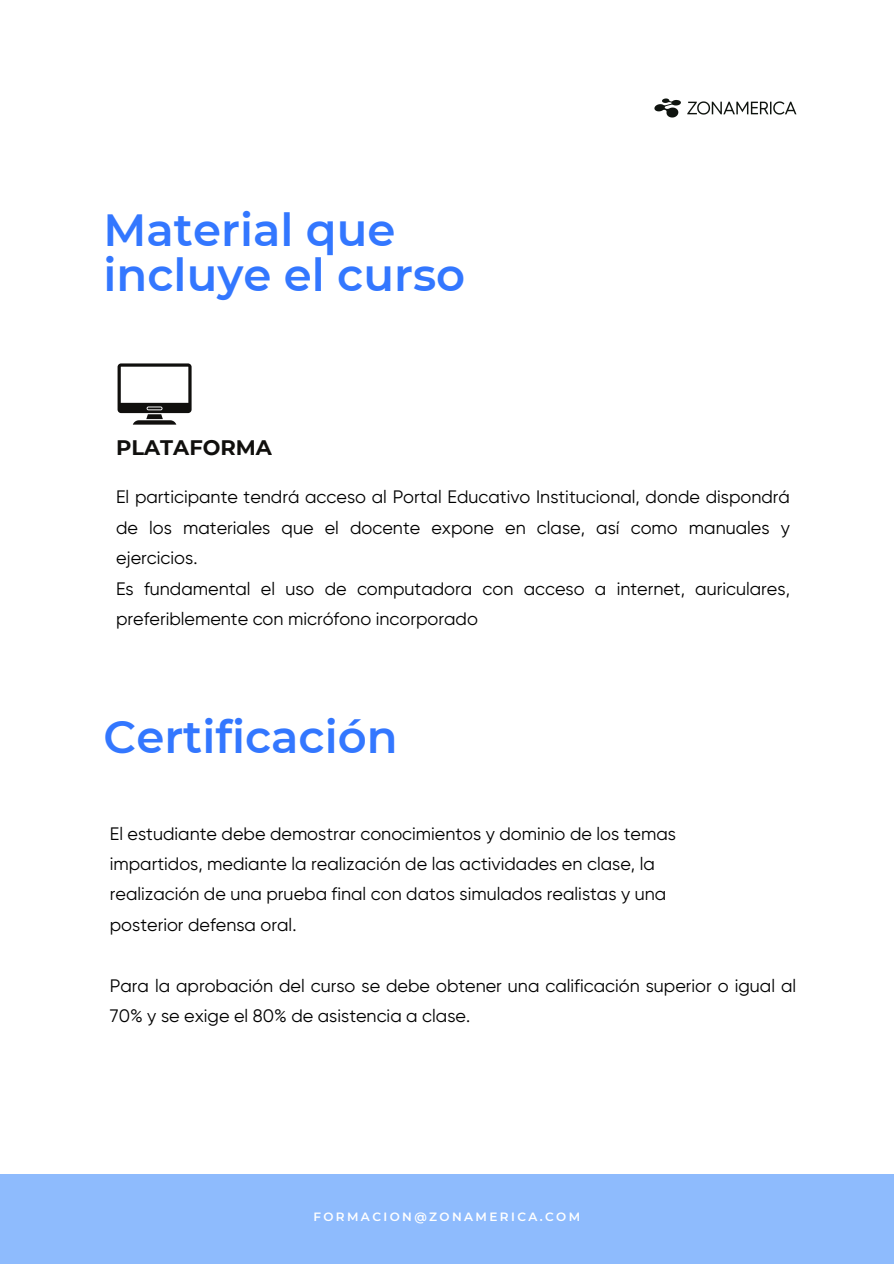
<style>
.page{position:relative;width:894px;height:1264px;background:#fff}
.page>*{position:absolute;margin:0;border:0;box-sizing:border-box;transform-origin:0 0}
.t1{font:600 45px/45px "Montserrat";color:#37f}
.t2{font:700 21px "Montserrat";color:#100f0d}
.t3{font:18px/30.3px "Gilroy";color:#000}
.t4{font:600 12px "Montserrat";letter-spacing:.2em;color:#fff}
</style>
<div class="page">
<div style="left:0;top:1174px;width:893px;height:89px;background:#8ebbfd"></div>
<svg style="left:117px;top:363px;width:74px;height:61px"></svg>
<img style="left:654px;top:98px;width:143px;height:20px">
<p class="t1" style="left:104px;top:207px;width:363px">Material que incluye el curso</p>
<p class="t2" style="left:116px;top:434px;width:157px">PLATAFORMA</p>
<h1 class="t3" style="left:116px;top:483px;width:675px">El participante tendrá acceso al Portal Educativo Institucional, donde dispondrá de los materiales que el docente expone en clase, así como manuales y ejercicios.<br>Es fundamental el uso de computadora con acceso a internet, auriculares, preferiblemente con micrófono incorporado</h1>
<h2 class="t1" style="left:104px;top:714px;width:295px">Certificación</h2>
<h1 class="t3" style="left:110px;top:819px;width:567px">El estudiante debe demostrar conocimientos y dominio de los temas impartidos, mediante la realización de las actividades en clase, la realización de una prueba final con datos simulados realistas y una posterior defensa oral.</h1>
<h3 class="t3" style="left:110px;top:971px;width:687px">Para la aprobación del curso se debe obtener una calificación superior o igual al<br>70% y se exige el 80% de asistencia a clase.</h3>
<h3 class="t4" style="left:313px;top:1208px;width:268px">FORMACION@ZONAMERICA.COM</h3>
</div>
